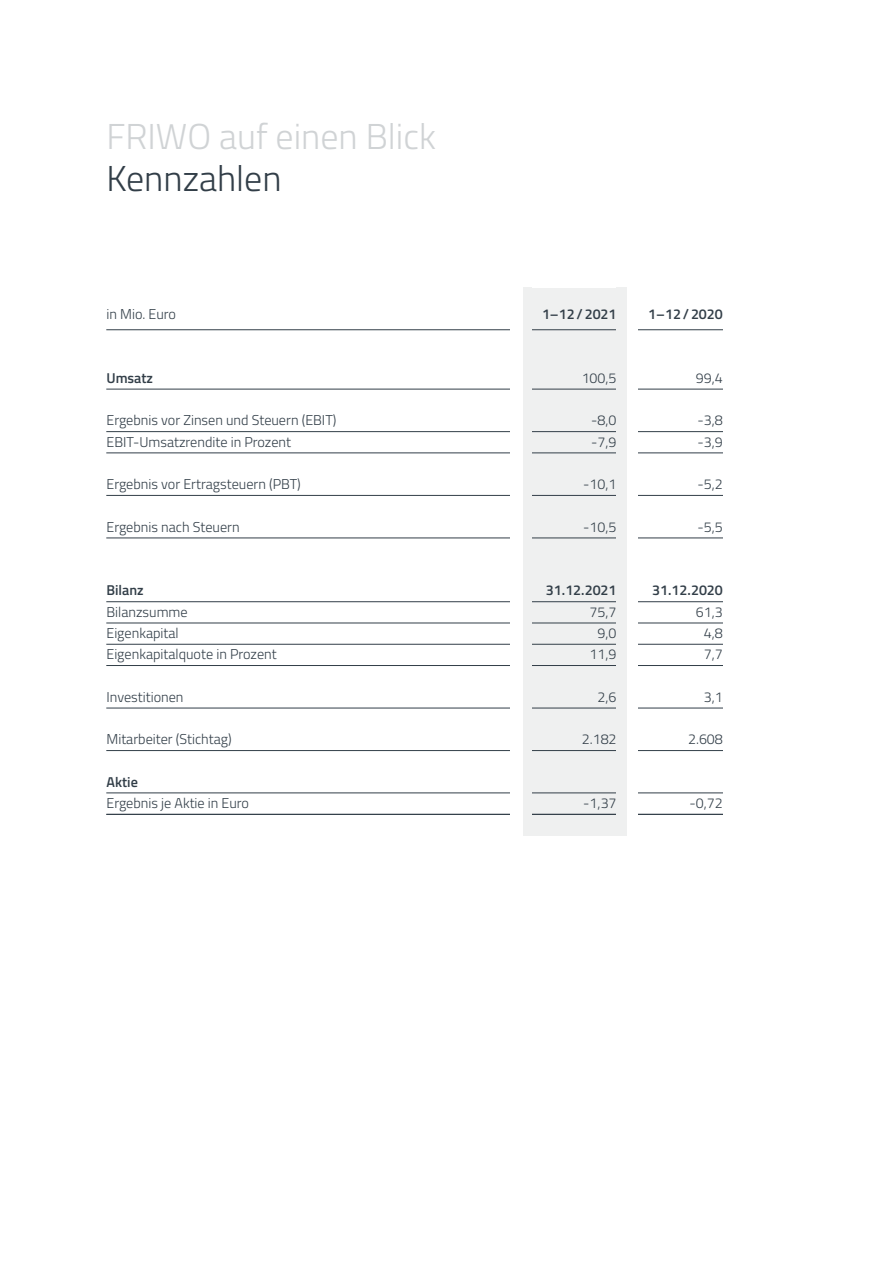
<style>
.page{position:relative;width:893px;height:1263px;background:#fff}
.page>*{position:absolute;margin:0;border:0;box-sizing:border-box;transform-origin:0 0}
.t1{font:300 36px "Titillium Web";color:#d0d3d5}
.t2{font:300 36px "Titillium Web";color:#323e48}
.t3{font:300 14.25px/21.3px "Titillium Web";color:#323e48}
.t4{font:600 14.25px "Titillium Web";color:#323e48}
</style>
<div class="page">
<div style="left:531px;top:288px;width:86px;height:548px;background:#eff0f0"></div>
<hr style="left:106px;top:814px;width:723px;height:1px;background:#323e48">
<hr style="left:106px;top:329px;width:723px;height:1px;background:#323e48">
<hr style="left:106px;top:389px;width:723px;height:1px;background:#323e48">
<hr style="left:106px;top:431px;width:723px;height:1px;background:#323e48">
<hr style="left:106px;top:453px;width:723px;height:1px;background:#323e48">
<hr style="left:106px;top:495px;width:723px;height:1px;background:#323e48">
<hr style="left:106px;top:538px;width:723px;height:1px;background:#323e48">
<hr style="left:106px;top:601px;width:723px;height:1px;background:#323e48">
<hr style="left:106px;top:623px;width:723px;height:1px;background:#323e48">
<hr style="left:106px;top:644px;width:723px;height:1px;background:#323e48">
<hr style="left:106px;top:665px;width:723px;height:1px;background:#323e48">
<hr style="left:106px;top:708px;width:723px;height:1px;background:#323e48">
<hr style="left:106px;top:750px;width:723px;height:1px;background:#323e48">
<hr style="left:106px;top:793px;width:723px;height:1px;background:#323e48">
<div style="left:627px;top:319px;width:11px;height:703px;background:#fff"></div>
<div style="left:510px;top:319px;width:13px;height:703px;background:#fff"></div>
<div style="left:723px;top:319px;width:21px;height:703px;background:#fff"></div>
<div style="left:523px;top:288px;width:8px;height:548px;background:#eff0f0"></div>
<div style="left:617px;top:288px;width:10px;height:548px;background:#eff0f0"></div>
<div style="left:737px;top:252px;width:106px;height:592px;background:#fff"></div>
<h1 class="t1" style="left:106px;top:110px;width:331px">FRIWO auf einen Blick</h1>
<h1 class="t2" style="left:106px;top:153px;width:177px">Kennzahlen</h1>
<p class="t3" style="left:106px;top:303px;width:71px">in Mio. Euro</p>
<p class="t4" style="left:106px;top:367px;width:48px">Umsatz</p>
<p class="t3" style="left:106px;top:409px;width:231px">Ergebnis vor Zinsen und Steuern (EBIT)<br>EBIT-Umsatzrendite in Prozent</p>
<p class="t3" style="left:106px;top:473px;width:196px">Ergebnis vor Ertragsteuern (PBT)</p>
<p class="t3" style="left:106px;top:515px;width:135px">Ergebnis nach Steuern</p>
<p class="t4" style="left:106px;top:580px;width:39px">Bilanz</p>
<p class="t3" style="left:106px;top:600px;width:172px">Bilanzsumme<br>Eigenkapital<br>Eigenkapitalquote in Prozent</p>
<p class="t3" style="left:106px;top:685px;width:79px">Investitionen</p>
<p class="t3" style="left:106px;top:728px;width:127px">Mitarbeiter (Stichtag)</p>
<p class="t4" style="left:106px;top:771px;width:33px">Aktie</p>
<p class="t3" style="left:106px;top:792px;width:144px">Ergebnis je Aktie in Euro</p>
<p class="t4" style="left:542px;top:303px;width:76px">1–12/2021</p>
<p class="t4" style="left:648px;top:303px;width:76px">1–12/2020</p>
<p class="t3" style="left:582px;top:366px;width:36px">100,5</p>
<p class="t3" style="left:696px;top:366px;width:28px">99,4</p>
<p class="t3" style="left:591px;top:409px;width:27px">-8,0</p>
<p class="t3" style="left:698px;top:409px;width:27px">-3,8</p>
<p class="t3" style="left:591px;top:430px;width:27px">-7,9</p>
<p class="t3" style="left:698px;top:430px;width:27px">-3,9</p>
<p class="t3" style="left:583px;top:473px;width:35px">-10,1</p>
<p class="t3" style="left:698px;top:473px;width:27px">-5,2</p>
<p class="t3" style="left:583px;top:515px;width:35px">-10,5</p>
<p class="t3" style="left:698px;top:515px;width:27px">-5,5</p>
<p class="t4" style="left:546px;top:580px;width:72px">31.12.2021</p>
<p class="t4" style="left:652px;top:580px;width:72px">31.12.2020</p>
<p class="t3" style="left:590px;top:600px;width:28px">75,7</p>
<p class="t3" style="left:696px;top:600px;width:28px">61,3</p>
<p class="t3" style="left:598px;top:621px;width:20px">9,0</p>
<p class="t3" style="left:704px;top:621px;width:20px">4,8</p>
<p class="t3" style="left:590px;top:643px;width:28px">11,9</p>
<p class="t3" style="left:704px;top:643px;width:20px">7,7</p>
<p class="t3" style="left:598px;top:685px;width:20px">2,6</p>
<p class="t3" style="left:704px;top:685px;width:20px">3,1</p>
<p class="t3" style="left:582px;top:728px;width:36px">2.182</p>
<p class="t3" style="left:688px;top:728px;width:36px">2.608</p>
<p class="t3" style="left:583px;top:792px;width:35px">-1,37</p>
<p class="t3" style="left:690px;top:792px;width:35px">-0,72</p>
</div>
